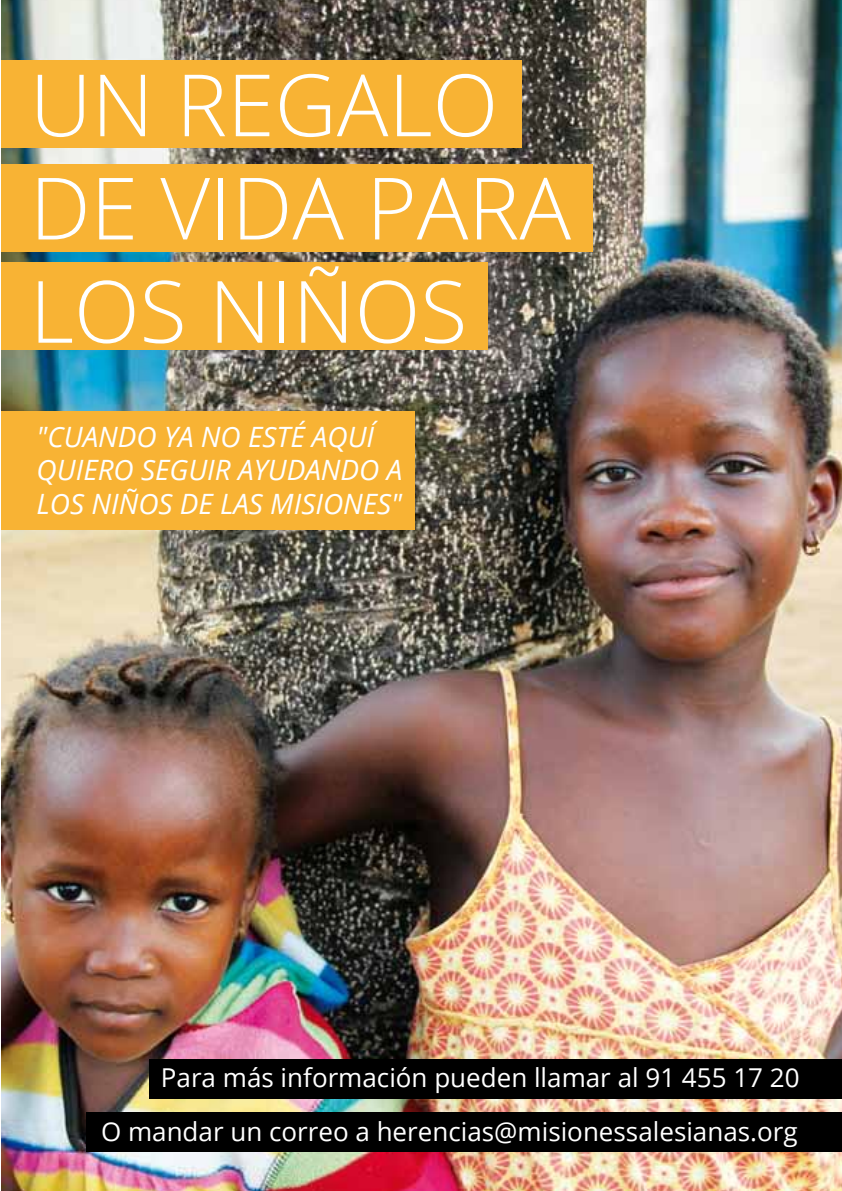
<style>
.page{position:relative;width:842px;height:1191px;background:#fff}
.page>*{position:absolute;margin:0;border:0;box-sizing:border-box;transform-origin:0 0}
.t1{font:300 86px/103.2px "Open Sans";color:#fff}
.t2{font:italic 28px/33.6px "Open Sans";color:#fff}
.t3{font:26px/54.2px "Open Sans";color:#fff;text-align:right}
</style>
<div class="page">
<img style="left:1px;top:0;width:841px;height:1191px">
<div style="left:1px;top:61px;width:521px;height:87px;background:#f8b334"></div>
<div style="left:1px;top:165px;width:592px;height:87px;background:#f8b334"></div>
<div style="left:1px;top:262px;width:486px;height:87px;background:#f8b334"></div>
<div style="left:1px;top:411px;width:414px;height:118px;background:#f8b334"></div>
<div style="left:149px;top:1058px;width:693px;height:40px;background:#000"></div>
<div style="left:86px;top:1112px;width:756px;height:39px;background:#000"></div>
<h1 class="t1" style="left:30px;top:51px;width:543px">UN REGALO<br>DE VIDA PARA<br>LOS NIÑOS</h1>
<p class="t2" style="left:37px;top:419px;width:367px">"CUANDO YA NO ESTÉ AQUÍ<br>QUIERO SEGUIR AYUDANDO A<br>LOS NIÑOS DE LAS MISIONES"</p>
<p class="t3" style="left:101px;top:1050px;width:700px">Para más información pueden llamar al 91 455 17 20<br>O mandar un correo a herencias@misionessalesianas.org</p>
</div>
